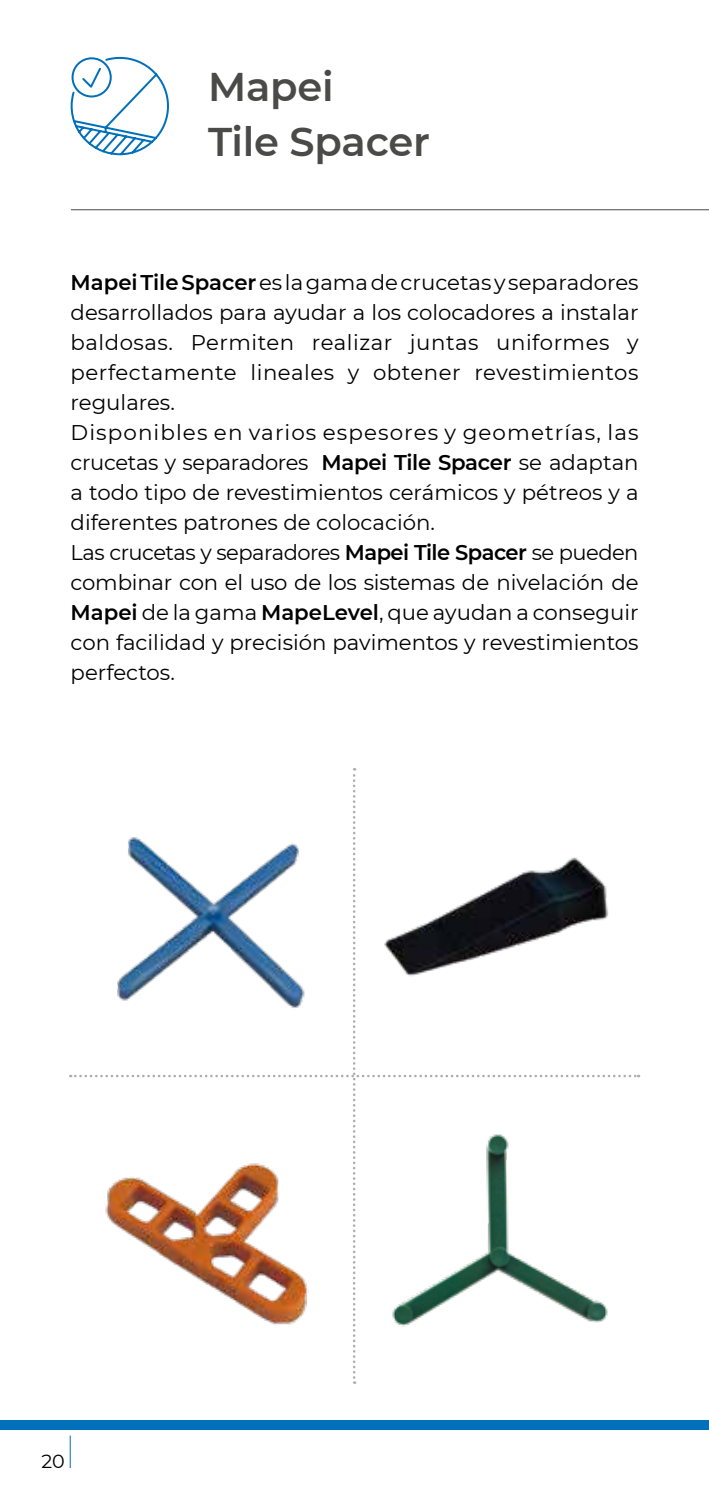
<style>
.page{position:relative;width:709px;height:1489px;background:#fff}
.page>*{position:absolute;margin:0;border:0;box-sizing:border-box;transform-origin:0 0}
.t1{font:600 40px/54.8px "Montserrat";letter-spacing:-.005em;color:#4a4a49}
.t2{font:21.25px/30px "Montserrat";color:#000}
.t3{font:19px "Montserrat";color:#000}
.s1{font-weight:600}
</style>
<div class="page">
<div style="left:0;top:1419px;width:709px;height:10px;background:#0070ba"></div>
<hr style="left:70px;top:1435px;width:1px;height:32px;background:#0070ba">
<hr style="left:71px;top:209px;width:638px;height:1px;background:#4a4a49">
<svg style="left:70px;top:56px;width:99px;height:100px"></svg>
<svg style="left:70px;top:768px;width:569px;height:615px"></svg>
<img style="left:114px;top:816px;width:199px;height:194px">
<img style="left:361px;top:831px;width:262px;height:164px">
<img style="left:95px;top:1144px;width:225px;height:195px">
<img style="left:382px;top:1124px;width:235px;height:214px">
<h1 class="t1" style="left:208px;top:58px;width:223px">Mapei<br>Tile Spacer</h1>
<p class="t2" style="left:71px;top:267px;width:569px"><span class="s1">Mapei Tile Spacer</span> es la gama de crucetas y separadores desarrollados para ayudar a los colocadores a instalar baldosas. Permiten realizar juntas uniformes y perfectamente lineales y obtener revestimientos regulares.<br>Disponibles en varios espesores y geometrías, las crucetas y separadores <span class="s1">Mapei Tile Spacer</span> se adaptan a todo tipo de revestimientos cerámicos y pétreos y a diferentes patrones de colocación.<br>Las crucetas y separadores <span class="s1">Mapei Tile Spacer</span> se pueden combinar con el uso de los sistemas de nivelación de <span class="s1">Mapei</span> de la gama <span class="s1">MapeLevel</span>, que ayudan a conseguir con facilidad y precisión pavimentos y revestimientos perfectos.</p>
<p class="t3" style="left:41px;top:1447px;width:25px">20</p>
</div>
